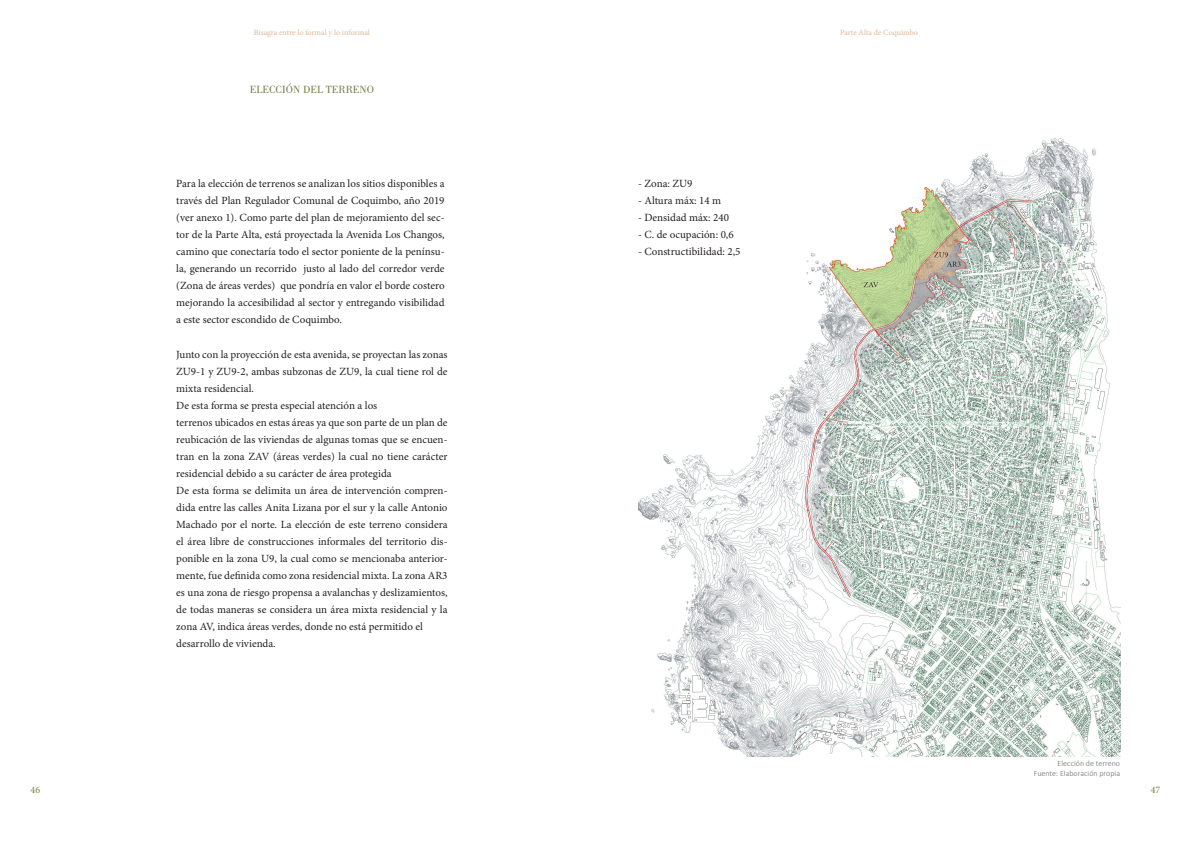
<style>
.page{position:relative;width:1191px;height:842px;background:#fff}
.page>*{position:absolute;margin:0;border:0;box-sizing:border-box;transform-origin:0 0}
.t1{font:11px/17px "Minion Pro";color:#231f20;text-align:justify}
.t2{font:11px "Bodoni BT";color:#78824c}
.t3{font:10px "Minion Pro";color:#74843c}
.t4{font:8px "Minion Pro";color:#e3b493}
.t5{font:300 8px "Calibri";color:#6c6d70}
</style>
<div class="page">
<img style="left:638px;top:137px;width:482px;height:620px">
<p class="t4" style="left:254px;top:27px;width:117px">Bisagra entre lo formal y lo informal</p>
<p class="t4" style="left:840px;top:27px;width:79px">Parte Alta de Coquimbo</p>
<p class="t2" style="left:250px;top:83px;width:126px">ELECCIÓN DEL TERRENO</p>
<p class="t1" style="left:176px;top:175px;width:270px">Para la elección de terrenos se analizan los sitios disponibles a través del Plan Regulador Comunal de Coquimbo, año 2019 (ver anexo 1). Como parte del plan de mejoramiento del sec&shy;tor de la Parte Alta, está proyectada la Avenida Los Changos, camino que conectaría todo el sector poniente de la penínsu&shy;la, generando un recorrido justo al lado del corredor verde (Zona de áreas verdes) que pondría en valor el borde costero mejorando la accesibilidad al sector y entregando visibilidad a este sector escondido de Coquimbo.</p>
<p class="t1" style="left:176px;top:346px;width:273px">Junto con la proyección de esta avenida, se proyectan las zonas ZU9-1 y ZU9-2, ambas subzonas de ZU9, la cual tiene rol de mixta residencial.</p>
<p class="t1" style="left:176px;top:397px;width:203px">De esta forma se presta especial atención a los</p>
<p class="t1" style="left:176px;top:414px;width:273px">terrenos ubicados en estas áreas ya que son parte de un plan de reubicación de las viviendas de algunas tomas que se encuen&shy;tran en la zona ZAV (áreas verdes) la cual no tiene carácter residencial debido a su carácter de área protegida</p>
<p class="t1" style="left:176px;top:482px;width:273px">De esta forma se delimita un área de intervención compren&shy;dida entre las calles Anita Lizana por el sur y la calle Antonio Machado por el norte. La elección de este terreno considera el área libre de construcciones informales del territorio dis&shy;ponible en la zona U9, la cual como se mencionaba anterior&shy;mente, fue definida como zona residencial mixta. La zona AR3 es una zona de riesgo propensa a avalanchas y deslizamientos, de todas maneras se considera un área mixta residencial y la zona AV, indica áreas verdes, donde no está permitido el</p>
<p class="t1" style="left:176px;top:635px;width:101px">desarrollo de vivienda.</p>
<p class="t1" style="left:638px;top:175px;width:56px">- Zona: ZU9</p>
<p class="t1" style="left:638px;top:192px;width:85px">- Altura máx: 14 m</p>
<p class="t1" style="left:638px;top:209px;width:92px">- Densidad máx: 240</p>
<p class="t1" style="left:638px;top:226px;width:97px">- C. de ocupación: 0,6</p>
<p class="t1" style="left:638px;top:243px;width:104px">- Constructibilidad: 2,5</p>
<p class="t5" style="left:1057px;top:758px;width:64px">Elección de terreno</p>
<p class="t5" style="left:1033px;top:768px;width:88px">Fuente: Elaboración propia</p>
<p class="t3" style="left:31px;top:783px;width:11px">46</p>
<p class="t3" style="left:1150px;top:783px;width:11px">47</p>
</div>
